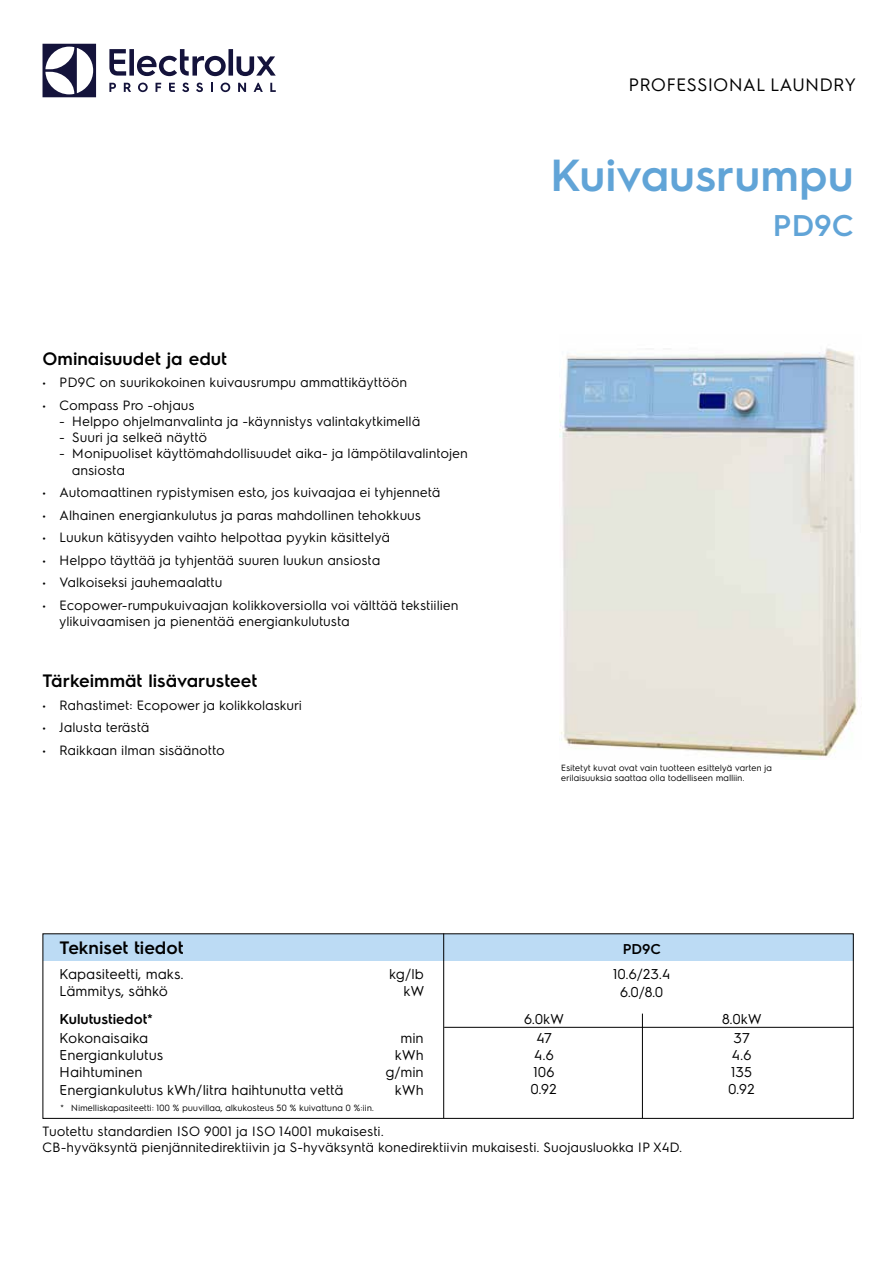
<style>
.page{position:relative;width:893px;height:1263px;background:#fff}
.page>*{position:absolute;margin:0;border:0;box-sizing:border-box;transform-origin:0 0}
.t1{font:600 45px "Electrolux Sans";color:#61a4d7}
.t2{font:600 30px "Electrolux Sans";color:#61a4d7}
.t3{font:600 18px "Electrolux Sans";color:#000}
.t4{font:18px "Electrolux Sans";color:#000}
.t5{font:14.25px/17.1px "Electrolux Sans";color:#000;text-align:center}
.t6{font:600 14.25px "Electrolux Sans";color:#000}
.t7{font:13.5px/16.2px "Electrolux Sans";color:#000}
.t8{font:9px/10.8px "Electrolux Sans";color:#000}
</style>
<div class="page">
<svg style="left:43px;top:44px;width:53px;height:53px"></svg>
<svg style="left:109px;top:49px;width:167px;height:27px"></svg>
<svg style="left:270px;top:83px;width:6px;height:9px"></svg>
<svg style="left:221px;top:83px;width:9px;height:9px"></svg>
<svg style="left:211px;top:83px;width:2px;height:9px"></svg>
<svg style="left:196px;top:83px;width:7px;height:9px"></svg>
<svg style="left:182px;top:83px;width:7px;height:9px"></svg>
<svg style="left:169px;top:83px;width:6px;height:9px"></svg>
<svg style="left:156px;top:83px;width:5px;height:9px"></svg>
<svg style="left:138px;top:83px;width:10px;height:9px"></svg>
<svg style="left:124px;top:83px;width:7px;height:9px"></svg>
<svg style="left:109px;top:83px;width:7px;height:9px"></svg>
<svg style="left:254px;top:83px;width:9px;height:9px"></svg>
<svg style="left:238px;top:83px;width:8px;height:9px"></svg>
<img style="left:560px;top:348px;width:297px;height:410px">
<hr style="left:642px;top:1013px;width:1px;height:105px;background:#000">
<hr style="left:444px;top:1027px;width:410px;height:1px;background:#000">
<div style="left:43px;top:934px;width:810px;height:27px;background:#bcdbf4"></div>
<div style="left:43px;top:933px;width:811px;height:186px;border:1px solid #000"></div>
<hr style="left:443px;top:933px;width:1px;height:185px;background:#000">
<h3 class="t4" style="left:629px;top:72px;width:229px">PROFESSIONAL LAUNDRY</h3>
<h3 class="t3" style="left:43px;top:346px;width:186px">Ominaisuudet ja edut</h3>
<p class="t7" style="left:43px;top:373px;width:366px">• PD9C on suurikokoinen kuivausrumpu ammattikäyttöön</p>
<p class="t7" style="left:43px;top:396px;width:154px">• Compass Pro -ohjaus</p>
<p class="t7" style="left:60px;top:412px;width:363px">- Helppo ohjelmanvalinta ja -käynnistys valintakytkimellä</p>
<p class="t7" style="left:60px;top:428px;width:149px">- Suuri ja selkeä näyttö</p>
<p class="t7" style="left:72px;top:445px;width:397px;text-indent:-13px">- Monipuoliset käyttömahdollisuudet aika- ja lämpötilavalintojen ansiosta</p>
<p class="t7" style="left:42px;top:483px;width:400px">• Automaattinen rypistymisen esto, jos kuivaajaa ei tyhjennetä</p>
<p class="t7" style="left:42px;top:506px;width:380px">• Alhainen energiankulutus ja paras mahdollinen tehokkuus</p>
<p class="t7" style="left:42px;top:529px;width:349px">• Luukun kätisyyden vaihto helpottaa pyykin käsittelyä</p>
<p class="t7" style="left:42px;top:551px;width:340px">• Helppo täyttää ja tyhjentää suuren luukun ansiosta</p>
<p class="t7" style="left:42px;top:574px;width:182px">• Valkoiseksi jauhemaalattu</p>
<p class="t7" style="left:60px;top:596px;width:401px;text-indent:-17px">• Ecopower-rumpukuivaajan kolikkoversiolla voi välttää tekstiilien ylikuivaamisen ja pienentää energiankulutusta</p>
<h3 class="t3" style="left:43px;top:668px;width:216px">Tärkeimmät lisävarusteet</h3>
<p class="t7" style="left:43px;top:696px;width:261px">• Rahastimet: Ecopower ja kolikkolaskuri</p>
<p class="t7" style="left:43px;top:719px;width:109px">• Jalusta terästä</p>
<p class="t7" style="left:43px;top:741px;width:184px">• Raikkaan ilman sisäänotto</p>
<h1 class="t1" style="left:550px;top:144px;width:305px">Kuivausrumpu</h1>
<h2 class="t2" style="left:773px;top:205px;width:82px">PD9C</h2>
<p class="t8" style="left:561px;top:761px;width:213px">Esitetyt kuvat ovat vain tuotteen esittelyä varten ja erilaisuuksia saattaa olla todelliseen malliin.</p>
<h3 class="t3" style="left:60px;top:935px;width:126px">Tekniset tiedot</h3>
<p class="t5" style="left:60px;top:965px;width:126px">Kapasiteetti, maks.</p>
<p class="t5" style="left:390px;top:965px;width:36px">kg/lb</p>
<p class="t5" style="left:60px;top:982px;width:110px">Lämmitys, sähkö</p>
<p class="t5" style="left:404px;top:982px;width:22px">kW</p>
<p class="t6" style="left:60px;top:1009px;width:95px">Kulutustiedot*</p>
<p class="t5" style="left:60px;top:1029px;width:90px">Kokonaisaika</p>
<p class="t5" style="left:401px;top:1029px;width:25px">min</p>
<p class="t5" style="left:60px;top:1046px;width:105px">Energiankulutus</p>
<p class="t5" style="left:395px;top:1046px;width:30px">kWh</p>
<p class="t5" style="left:60px;top:1063px;width:85px">Haihtuminen</p>
<p class="t5" style="left:386px;top:1063px;width:40px">g/min</p>
<p class="t5" style="left:60px;top:1080px;width:286px">Energiankulutus kWh/litra haihtunutta vettä</p>
<p class="t5" style="left:395px;top:1080px;width:30px">kWh</p>
<p class="t8" style="left:61px;top:1102px;width:315px">* Nimelliskapasiteetti: 100 % puuvillaa, alkukosteus 50 % kuivattuna 0 %:iin.</p>
<p class="t6" style="left:623px;top:939px;width:40px">PD9C</p>
<p class="t5" style="left:613px;top:965px;width:59px">10.6/23.4<br>6.0/8.0</p>
<p class="t5" style="left:524px;top:1009px;width:42px">6.0kW</p>
<p class="t5" style="left:722px;top:1009px;width:41px">8.0kW</p>
<p class="t5" style="left:536px;top:1028px;width:18px">47</p>
<p class="t5" style="left:734px;top:1028px;width:18px">37</p>
<p class="t5" style="left:534px;top:1045px;width:22px">4.6</p>
<p class="t5" style="left:732px;top:1045px;width:22px">4.6</p>
<p class="t5" style="left:533px;top:1062px;width:23px">106</p>
<p class="t5" style="left:731px;top:1062px;width:23px">135</p>
<p class="t5" style="left:531px;top:1080px;width:28px">0.92</p>
<p class="t5" style="left:729px;top:1080px;width:28px">0.92</p>
<p class="t7" style="left:43px;top:1122px;width:641px">Tuotettu standardien ISO 9001 ja ISO 14001 mukaisesti.<br>CB-hyväksyntä pienjännitedirektiivin ja S-hyväksyntä konedirektiivin mukaisesti. Suojausluokka IP X4D.</p>
</div>
